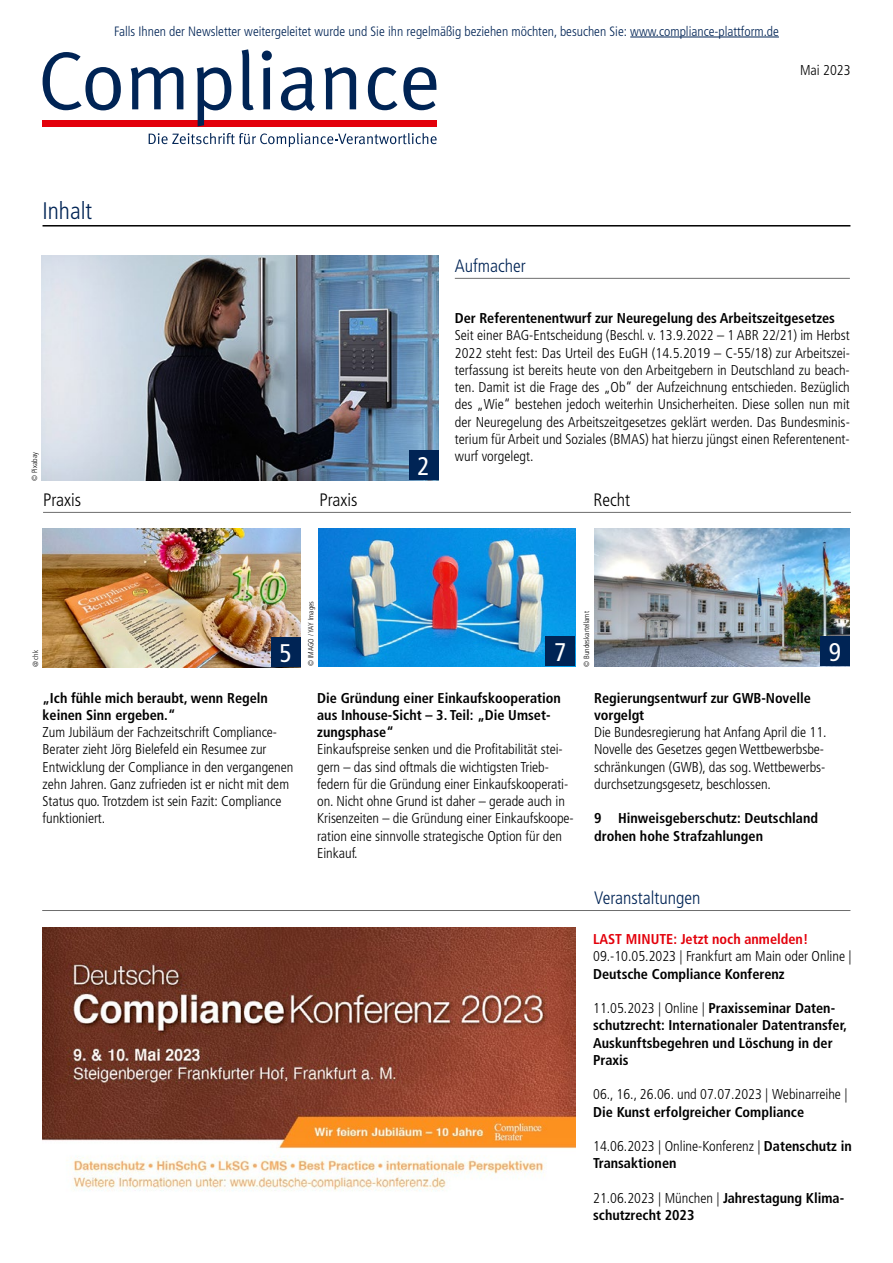
<style>
.page{position:relative;width:893px;height:1263px;background:#fff}
.page>*{position:absolute;margin:0;border:0;box-sizing:border-box;transform-origin:0 0}
.t1{font:condensed 25.5px "Frutiger LT Pro";color:#fff}
.t2{font:300 condensed 24px "Frutiger LT Pro";color:#002455}
.t3{font:300 condensed 18px "Frutiger LT Pro";color:#002455}
.t4{font:300 condensed 18px "Frutiger LT Pro";color:#000}
.t5{font:300 condensed 14.25px/17.2px "Frutiger LT Pro";letter-spacing:-.005em;color:#000}
.t6{font:700 condensed 14.25px/17.2px "Frutiger LT Pro";color:#000}
.t7{font:700 condensed 14.25px "Frutiger LT Pro";color:#e3000b}
.t8{font:300 condensed 13.5px "Frutiger LT Pro";color:#002455}
.t9{font:300 condensed 7.5px "Frutiger LT Pro";color:#000}
.s1{font-weight:300}
.s2{font-weight:700}
</style>
<div class="page">
<hr style="left:630px;top:37px;width:149px;height:1px;background:#002455">
<svg style="left:149px;top:133px;width:288px;height:14px"></svg>
<div style="left:43px;top:120px;width:394px;height:6px;background:#e3000b"></div>
<svg style="left:43px;top:52px;width:78px;height:58px"></svg>
<svg style="left:131px;top:67px;width:52px;height:42px"></svg>
<svg style="left:197px;top:67px;width:34px;height:59px"></svg>
<svg style="left:242px;top:49px;width:12px;height:61px"></svg>
<svg style="left:262px;top:51px;width:10px;height:58px"></svg>
<svg style="left:281px;top:67px;width:34px;height:44px"></svg>
<svg style="left:324px;top:67px;width:32px;height:42px"></svg>
<svg style="left:368px;top:67px;width:29px;height:43px"></svg>
<svg style="left:403px;top:67px;width:33px;height:43px"></svg>
<hr style="left:43px;top:225px;width:807px;height:2px;background:#000">
<img style="left:42px;top:256px;width:397px;height:224px">
<div style="left:409px;top:450px;width:30px;height:30px;background:#002455"></div>
<hr style="left:455px;top:278px;width:395px;height:1px;background:#6e6e6e">
<img style="left:43px;top:529px;width:258px;height:138px">
<hr style="left:43px;top:512px;width:808px;height:1px;background:#6e6e6e">
<div style="left:271px;top:637px;width:29px;height:30px;background:#002455"></div>
<img style="left:595px;top:529px;width:255px;height:137px">
<div style="left:820px;top:636px;width:30px;height:30px;background:#002455"></div>
<img style="left:318px;top:529px;width:257px;height:137px">
<div style="left:545px;top:636px;width:30px;height:30px;background:#002455"></div>
<hr style="left:42px;top:910px;width:808px;height:1px;background:#6e6e6e">
<img style="left:42px;top:927px;width:533px;height:264px">
<p class="t8" style="left:114px;top:23px;width:666px">Falls Ihnen der Newsletter weitergeleitet wurde und Sie ihn regelmäßig beziehen möchten, besuchen Sie: www.compliance-plattform.de</p>
<p class="t5" style="left:800px;top:62px;width:52px">Mai 2023</p>
<h2 class="t2" style="left:43px;top:197px;width:51px">Inhalt</h2>
<p class="t9" style="left:30px;top:481px;width:30px;rotate:-90deg">© Pixabay</p>
<h1 class="t1" style="left:418px;top:451px;width:14px">2</h1>
<p class="t3" style="left:455px;top:255px;width:73px">Aufmacher</p>
<p class="t6" style="left:455px;top:309px;width:382px">Der Referentenentwurf zur Neuregelung des Arbeitszeitgesetzes</p>
<p class="t5" style="left:455px;top:327px;width:397px;text-align:justify">Seit einer BAG-Entscheidung (Beschl. v. 13.9.2022 – 1 ABR 22/21) im Herbst 2022 steht fest: Das Urteil des EuGH (14.5.2019 – C-55/18) zur Arbeitszei&shy;terfassung ist bereits heute von den Arbeitgebern in Deutschland zu beach&shy;ten. Damit ist die Frage des „Ob“ der Aufzeichnung entschieden. Bezüglich des „Wie“ bestehen jedoch weiterhin Unsicherheiten. Diese sollen nun mit der Neuregelung des Arbeitszeitgesetzes geklärt werden. Das Bundesminis&shy;terium für Arbeit und Soziales (BMAS) hat hierzu jüngst einen Referentenent&shy;wurf vorgelegt.</p>
<p class="t4" style="left:43px;top:489px;width:40px">Praxis</p>
<p class="t4" style="left:319px;top:489px;width:40px">Praxis</p>
<p class="t4" style="left:594px;top:489px;width:38px">Recht</p>
<p class="t9" style="left:31px;top:667px;width:19px;rotate:-90deg">@ chk</p>
<h1 class="t1" style="left:279px;top:638px;width:14px">5</h1>
<p class="t9" style="left:307px;top:666px;width:67px;rotate:-90deg">© IMAGO / YAY Images</p>
<h1 class="t1" style="left:554px;top:637px;width:14px">7</h1>
<p class="t9" style="left:582px;top:667px;width:57px;rotate:-90deg">© Bundeskartellamt</p>
<h1 class="t1" style="left:829px;top:637px;width:14px">9</h1>
<p class="t6" style="left:43px;top:689px;width:227px">„Ich fühle mich beraubt, wenn Regeln keinen Sinn ergeben.“</p>
<p class="t5" style="left:43px;top:724px;width:252px">Zum Jubiläum der Fachzeitschrift Compliance-Berater zieht Jörg Bielefeld ein Resumee zur Entwicklung der Compliance in den vergangenen zehn Jahren. Ganz zufrieden ist er nicht mit dem Status quo. Trotzdem ist sein Fazit: Compliance funktioniert.</p>
<p class="t6" style="left:317px;top:689px;width:245px">Die Gründung einer Einkaufskooperation aus Inhouse-Sicht – 3. Teil: „Die Umset&shy;zungsphase“</p>
<p class="t5" style="left:317px;top:741px;width:258px">Einkaufspreise senken und die Profitabilität stei&shy;gern – das sind oftmals die wichtigsten Trieb&shy;federn für die Gründung einer Einkaufskooperati&shy;on. Nicht ohne Grund ist daher – gerade auch in Krisenzeiten – die Gründung einer Einkaufskoope&shy;ration eine sinnvolle strategische Option für den Einkauf.</p>
<p class="t6" style="left:594px;top:689px;width:218px">Regierungsentwurf zur GWB-Novelle vorgelgt</p>
<p class="t5" style="left:594px;top:724px;width:234px">Die Bundesregierung hat Anfang April die 11.<br>Novelle des Gesetzes gegen Wettbewerbsbe&shy;schränkungen (GWB), das sog. Wettbewerbs&shy;durchsetzungsgesetz, beschlossen.</p>
<p class="t6" style="left:594px;top:810px;width:225px">9 Hinweisgeberschutz: Deutschland drohen hohe Strafzahlungen</p>
<p class="t3" style="left:594px;top:887px;width:108px">Veranstaltungen</p>
<p class="t7" style="left:593px;top:931px;width:217px">LAST MINUTE: Jetzt noch anmelden!</p>
<p class="t5" style="left:593px;top:948px;width:260px">09.-10.05.2023 | Frankfurt am Main oder Online |</p>
<p class="t6" style="left:593px;top:965px;width:193px">Deutsche Compliance Konferenz</p>
<p class="t6" style="left:593px;top:999px;width:255px"><span class="s1">11.05.2023 | Online |</span> Praxisseminar Daten&shy;schutzrecht: Internationaler Datentransfer, Auskunftsbegehren und Löschung in der Praxis</p>
<p class="t5" style="left:593px;top:1086px;width:256px">06., 16., 26.06. und 07.07.2023 | Webinarreihe |</p>
<p class="t6" style="left:593px;top:1103px;width:212px">Die Kunst erfolgreicher Compliance</p>
<p class="t5" style="left:593px;top:1138px;width:260px">14.06.2023 | Online-Konferenz | <span class="s2">Datenschutz in<br>Transaktionen</span></p>
<p class="t6" style="left:593px;top:1189px;width:253px"><span class="s1">21.06.2023 | München |</span> Jahrestagung Klima&shy;schutzrecht 2023</p>
</div>
